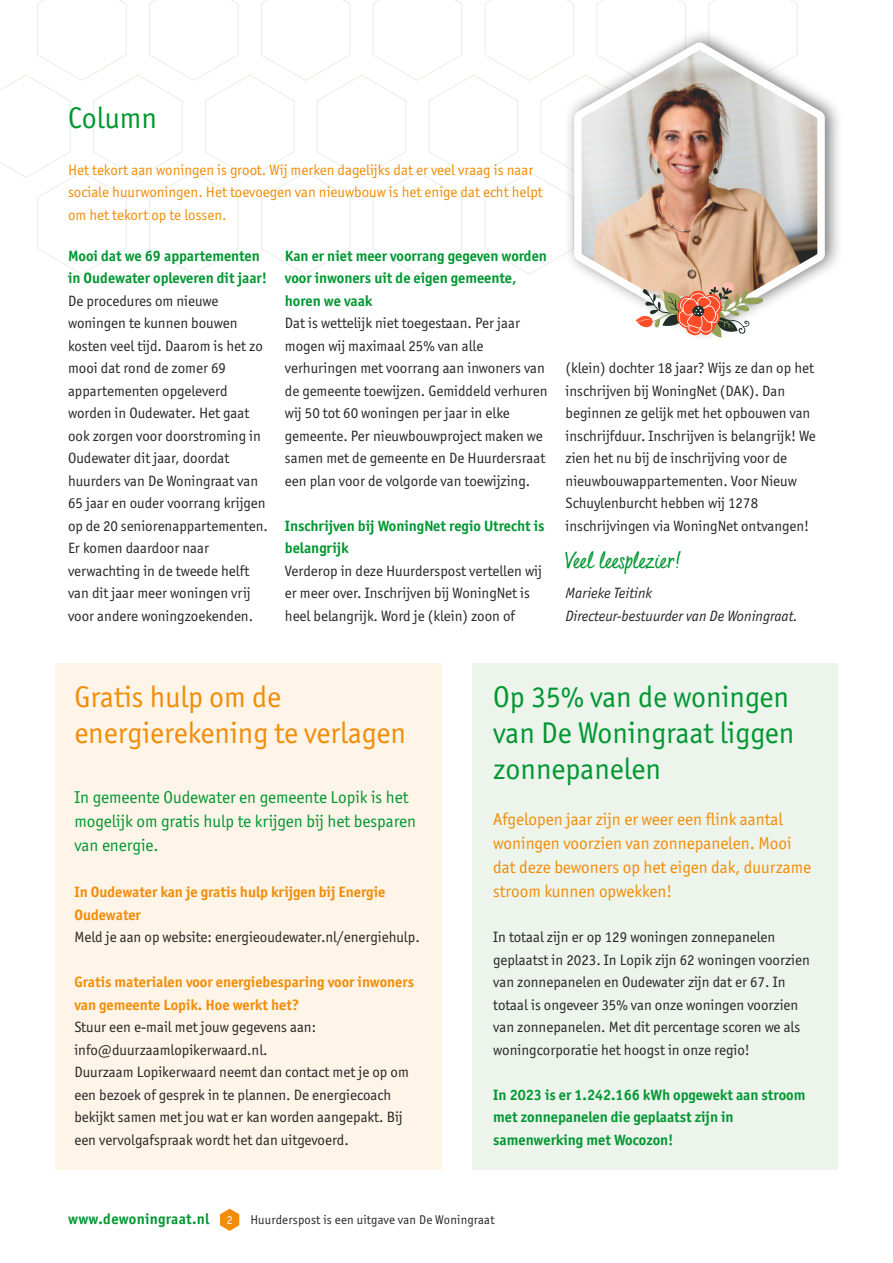
<style>
.page{position:relative;width:893px;height:1263px;background:#fff}
.page>*{position:absolute;margin:0;border:0;box-sizing:border-box;transform-origin:0 0}
.t1{font:30px/36px "Officina San ITC";color:#009731}
.t2{font:30px/36px "Officina San ITC";color:#f18d07}
.t3{font:22.5px "Quintus";letter-spacing:-.015em;color:#009731}
.t4{font:17.25px/24px "Officina San ITC";color:#f18d07}
.t5{font:17.25px/24px "Officina San ITC";color:#009731}
.t6{font:15px/22.5px "Officina San ITC";color:#272727}
.t7{font:700 15px/22.5px "Officina San ITC";color:#009731}
.t8{font:15px/22.5px "Officina San ITC";color:#f18d07}
.t9{font:700 15px/22.5px "Officina San ITC";color:#f18d07}
.t10{font:italic 15px/22.5px "Officina San ITC";color:#272727}
.t11{font:700 15px "Officina San ITC";letter-spacing:.02em;color:#009731}
.t12{font:12.75px "Officina San ITC";letter-spacing:.015em;color:#272727}
.s1{font-weight:400;font-size:12px;color:#fefefe}
</style>
<div class="page">
<svg style="left:220px;top:1209px;width:19px;height:22px"></svg>
<div style="left:472px;top:663px;width:366px;height:506px;background:#ecf4ec"></div>
<div style="left:55px;top:663px;width:387px;height:506px;background:#fef4e8"></div>
<svg style="left:0;top:0;width:798px;height:275px"></svg>
<div style="left:564px;top:27px;width:280px;height:316px;background:#272727;opacity:.65"></div>
<svg style="left:568px;top:36px;width:262px;height:300px"></svg>
<img style="left:636px;top:282px;width:129px;height:56px">
<h1 class="t1" style="left:68px;top:100px;width:90px">Column</h1>
<p class="t8" style="left:68px;top:158px;width:476px">Het tekort aan woningen is groot. Wij merken dagelijks dat er veel vraag is naar sociale huurwoningen. Het toevoegen van nieuwbouw is het enige dat echt helpt om het tekort op te lossen.</p>
<p class="t7" style="left:68px;top:244px;width:201px">Mooi dat we 69 appartementen in Oudewater opleveren dit jaar!</p>
<p class="t6" style="left:68px;top:289px;width:201px">De procedures om nieuwe woningen te kunnen bouwen kosten veel tijd. Daarom is het zo mooi dat rond de zomer 69 appartementen opgeleverd worden in Oudewater. Het gaat ook zorgen voor doorstroming in<br>Oudewater dit jaar, doordat huurders van De Woningraat van<br>65 jaar en ouder voorrang krijgen op de 20 seniorenappartementen.<br>Er komen daardoor naar verwachting in de tweede helft van dit jaar meer woningen vrij voor andere woningzoekenden.</p>
<p class="t7" style="left:285px;top:244px;width:264px">Kan er niet meer voorrang gegeven worden voor inwoners uit de eigen gemeente, horen we vaak</p>
<p class="t6" style="left:285px;top:312px;width:264px">Dat is wettelijk niet toegestaan. Per jaar mogen wij maximaal 25% van alle verhuringen met voorrang aan inwoners van de gemeente toewijzen. Gemiddeld verhuren wij 50 tot 60 woningen per jaar in elke gemeente. Per nieuwbouwproject maken we samen met de gemeente en De Huurdersraat een plan voor de volgorde van toewijzing.</p>
<p class="t7" style="left:285px;top:514px;width:261px">Inschrijven bij WoningNet regio Utrecht is belangrijk</p>
<p class="t6" style="left:285px;top:559px;width:258px">Verderop in deze Huurderspost vertellen wij er meer over. Inschrijven bij WoningNet is heel belangrijk. Word je (klein) zoon of</p>
<p class="t6" style="left:566px;top:357px;width:252px">(klein) dochter 18 jaar? Wijs ze dan op het inschrijven bij WoningNet (DAK). Dan beginnen ze gelijk met het opbouwen van inschrijfduur. Inschrijven is belangrijk! We zien het nu bij de inschrijving voor de nieuwbouwappartementen. Voor Nieuw Schuylenburcht hebben wij 1278 inschrijvingen via WoningNet ontvangen!</p>
<h2 class="t3" style="left:566px;top:543px;width:118px">Veel leesplezier!</h2>
<p class="t10" style="left:566px;top:582px;width:234px">Marieke Teitink<br>Directeur-bestuurder van De Woningraat.</p>
<h1 class="t2" style="left:74px;top:678px;width:333px">Gratis hulp om de energierekening te verlagen</h1>
<p class="t5" style="left:74px;top:785px;width:343px">In gemeente Oudewater en gemeente Lopik is het mogelijk om gratis hulp te krijgen bij het besparen van energie.</p>
<p class="t9" style="left:74px;top:880px;width:312px">In Oudewater kan je gratis hulp krijgen bij Energie<br>Oudewater</p>
<p class="t6" style="left:74px;top:926px;width:347px">Meld je aan op website: energieoudewater.nl/energiehulp.</p>
<p class="t9" style="left:74px;top:970px;width:341px">Gratis materialen voor energiebesparing voor inwoners van gemeente Lopik. Hoe werkt het?</p>
<p class="t6" style="left:74px;top:1016px;width:336px">Stuur een e-mail met jouw gegevens aan: info@duurzaamlopikerwaard.nl.<br>Duurzaam Lopikerwaard neemt dan contact met je op om een bezoek of gesprek in te plannen. De energiecoach bekijkt samen met jou wat er kan worden aangepakt. Bij een vervolgafspraak wordt het dan uitgevoerd.</p>
<h1 class="t1" style="left:493px;top:678px;width:303px">Op 35% van de woningen van De Woningraat liggen zonnepanelen</h1>
<p class="t4" style="left:493px;top:807px;width:319px">Afgelopen jaar zijn er weer een flink aantal woningen voorzien van zonnepanelen. Mooi dat deze bewoners op het eigen dak, duurzame stroom kunnen opwekken!</p>
<p class="t6" style="left:493px;top:926px;width:318px">In totaal zijn er op 129 woningen zonnepanelen geplaatst in 2023. In Lopik zijn 62 woningen voorzien van zonnepanelen en Oudewater zijn dat er 67. In totaal is ongeveer 35% van onze woningen voorzien van zonnepanelen. Met dit percentage scoren we als woningcorporatie het hoogst in onze regio!</p>
<p class="t7" style="left:493px;top:1083px;width:314px">In 2023 is er 1.242.166 kWh opgewekt aan stroom met zonnepanelen die geplaatst zijn in samenwerking met Wocozon!</p>
<p class="t11" style="left:68px;top:1209px;width:166px">www.dewoningraat.nl <span class="s1">2</span></p>
<p class="t12" style="left:250px;top:1212px;width:246px">Huurderspost is een uitgave van De Woningraat</p>
</div>
